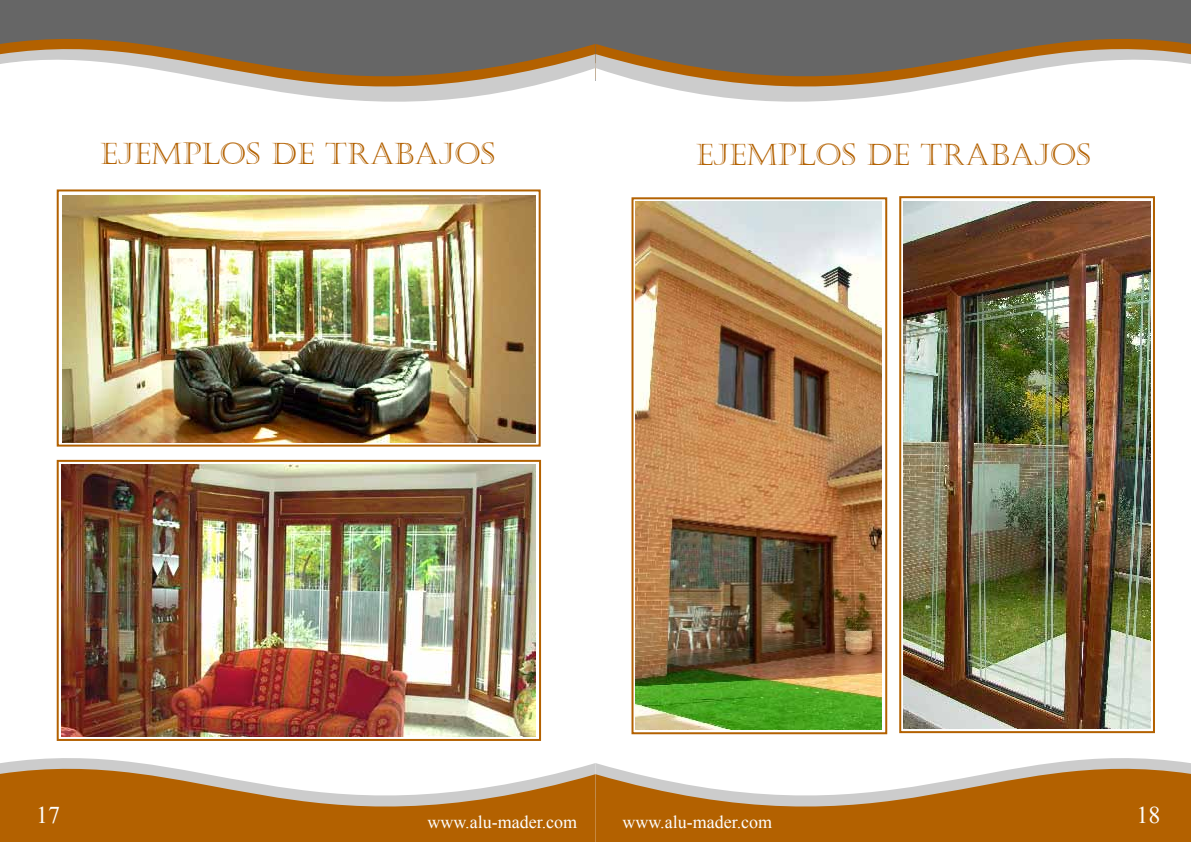
<style>
.page{position:relative;width:1191px;height:842px;background:#fff}
.page>*{position:absolute;margin:0;border:0;box-sizing:border-box;transform-origin:0 0}
.t1{font:30px "Castellar";color:#b36100}
.t2{font:24px "Times New Roman";color:#fefefe}
.t3{font:18px "Times New Roman";color:#fefefe}
</style>
<div class="page">
<svg style="left:631px;top:733px;width:524px;height:2px"></svg>
<svg style="left:595px;top:758px;width:596px;height:84px;fill:#b36100"></svg>
<svg style="left:56px;top:733px;width:486px;height:8px"></svg>
<svg style="left:0;top:758px;width:595px;height:84px;fill:#b36100"></svg>
<div style="left:0;top:0;width:595px;height:80px;background:#666"></div>
<svg style="left:0;top:39px;width:595px;height:63px"></svg>
<div style="left:595px;top:0;width:595px;height:80px;background:#666"></div>
<svg style="left:595px;top:24px;width:596px;height:78px"></svg>
<img style="left:62px;top:196px;width:474px;height:246px">
<img style="left:61px;top:464px;width:475px;height:272px">
<img style="left:636px;top:202px;width:246px;height:527px">
<img style="left:904px;top:201px;width:246px;height:528px">
<div style="left:57px;top:189px;width:483px;height:258px;border:2px solid #b36100"></div>
<div style="left:57px;top:460px;width:484px;height:281px;border:2px solid #b36100"></div>
<div style="left:631px;top:197px;width:256px;height:537px;border:2px solid #b36100"></div>
<div style="left:899px;top:196px;width:256px;height:537px;border:2px solid #b36100"></div>
<p class="t1" style="left:101px;top:137px;width:396px">EJEMPLOS DE TRABAJOS</p>
<p class="t1" style="left:696px;top:138px;width:396px">EJEMPLOS DE TRABAJOS</p>
<p class="t2" style="left:36px;top:798px;width:25px">17</p>
<p class="t3" style="left:427px;top:810px;width:151px">www.alu-mader.com</p>
<p class="t3" style="left:622px;top:809px;width:151px">www.alu-mader.com</p>
<p class="t2" style="left:1136px;top:798px;width:25px">18</p>
</div>
